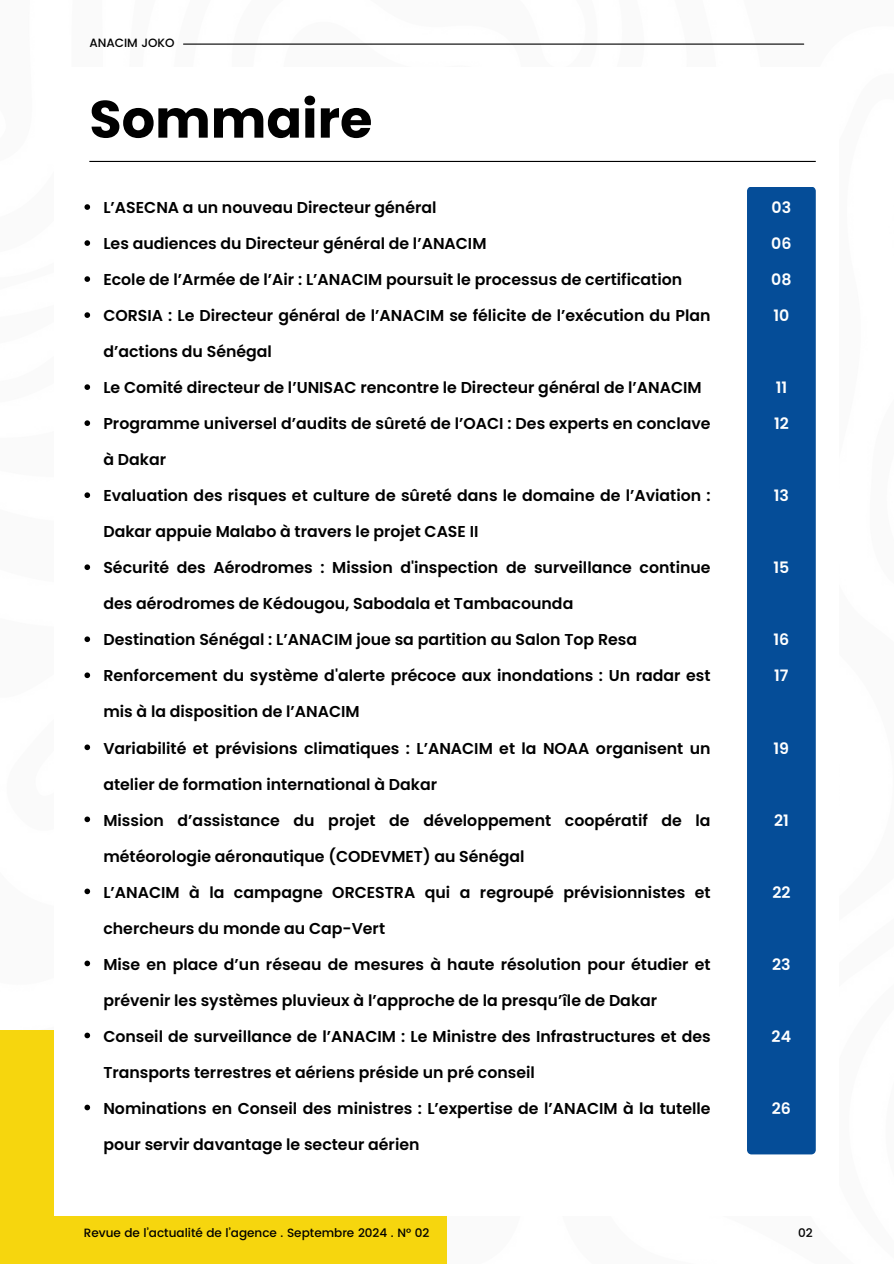
<style>
.page{position:relative;width:894px;height:1264px;background:#fff}
.page>*{position:absolute;margin:0;border:0;box-sizing:border-box;transform-origin:0 0}
.t1{font:700 52.5px "Poppins";color:#000}
.t2{font:600 15.75px "Poppins";color:#000}
.t3{font:600 15.75px "Poppins";color:#fff}
.t4{font:500 12px "Poppins";color:#000}
</style>
<div class="page">
<div style="left:0;top:1030px;width:446px;height:233px;background:#f6d60e"></div>
<div style="left:55px;top:67px;width:783px;height:1147px;background:#fff"></div>
<div style="left:747px;top:187px;width:68px;height:967px;background:#054d98"></div>
<svg style="left:84px;top:204px;width:6px;height:6px"></svg>
<svg style="left:84px;top:240px;width:6px;height:6px"></svg>
<svg style="left:84px;top:276px;width:6px;height:6px"></svg>
<svg style="left:84px;top:312px;width:6px;height:6px"></svg>
<svg style="left:84px;top:384px;width:6px;height:6px"></svg>
<svg style="left:84px;top:420px;width:6px;height:6px"></svg>
<svg style="left:84px;top:492px;width:6px;height:6px"></svg>
<svg style="left:84px;top:564px;width:6px;height:6px"></svg>
<svg style="left:84px;top:636px;width:6px;height:6px"></svg>
<svg style="left:84px;top:672px;width:6px;height:6px"></svg>
<svg style="left:84px;top:744px;width:6px;height:6px"></svg>
<svg style="left:84px;top:816px;width:6px;height:6px"></svg>
<svg style="left:84px;top:888px;width:6px;height:6px"></svg>
<svg style="left:84px;top:960px;width:6px;height:6px"></svg>
<svg style="left:84px;top:1032px;width:6px;height:6px"></svg>
<svg style="left:84px;top:1104px;width:6px;height:6px"></svg>
<hr style="left:89px;top:161px;width:726px;height:1px;background:#000">
<hr style="left:183px;top:44px;width:620px;height:1px;background:#000">
<p class="t4" style="left:89px;top:35px;width:87px">ANACIM JOKO</p>
<h2 class="t1" style="left:89px;top:82px;width:284px">Sommaire</h2>
<h4 class="t2" style="left:103px;top:197px;width:334px">L’ASECNA a un nouveau Directeur général</h4>
<h1 class="t2" style="left:103px;top:233px;width:384px">Les audiences du Directeur général de l’ANACIM</h1>
<p class="t2" style="left:103px;top:269px;width:580px">Ecole de l’Armée de l’Air : L’ANACIM poursuit le processus de certification</p>
<p class="t2" style="left:103px;top:305px;width:608px">CORSIA : Le Directeur général de l’ANACIM se félicite de l’exécution du Plan</p>
<p class="t2" style="left:103px;top:341px;width:170px">d’actions du Sénégal</p>
<p class="t2" style="left:103px;top:377px;width:599px">Le Comité directeur de l’UNISAC rencontre le Directeur général de l’ANACIM</p>
<p class="t2" style="left:103px;top:413px;width:608px">Programme universel d’audits de sûreté de l’OACI : Des experts en conclave</p>
<p class="t2" style="left:103px;top:449px;width:64px">à Dakar</p>
<p class="t2" style="left:103px;top:485px;width:608px">Evaluation des risques et culture de sûreté dans le domaine de l’Aviation :</p>
<p class="t2" style="left:103px;top:521px;width:376px">Dakar appuie Malabo à travers le projet CASE II</p>
<p class="t2" style="left:103px;top:557px;width:608px">Sécurité des Aérodromes : Mission d'inspection de surveillance continue</p>
<p class="t2" style="left:103px;top:593px;width:471px">des aérodromes de Kédougou, Sabodala et Tambacounda</p>
<p class="t2" style="left:103px;top:629px;width:535px">Destination Sénégal : L’ANACIM joue sa partition au Salon Top Resa</p>
<p class="t2" style="left:103px;top:665px;width:608px">Renforcement du système d'alerte précoce aux inondations : Un radar est</p>
<p class="t2" style="left:103px;top:701px;width:258px">mis à la disposition de l’ANACIM</p>
<p class="t2" style="left:103px;top:737px;width:608px">Variabilité et prévisions climatiques : L’ANACIM et la NOAA organisent un</p>
<p class="t2" style="left:103px;top:773px;width:335px">atelier de formation international à Dakar</p>
<p class="t2" style="left:103px;top:809px;width:608px">Mission d’assistance du projet de développement coopératif de la</p>
<p class="t2" style="left:103px;top:845px;width:422px">météorologie aéronautique (CODEVMET) au Sénégal</p>
<p class="t2" style="left:103px;top:881px;width:608px">L’ANACIM à la campagne ORCESTRA qui a regroupé prévisionnistes et</p>
<p class="t2" style="left:103px;top:917px;width:283px">chercheurs du monde au Cap-Vert</p>
<p class="t2" style="left:103px;top:953px;width:608px">Mise en place d’un réseau de mesures à haute résolution pour étudier et</p>
<p class="t2" style="left:103px;top:989px;width:555px">prévenir les systèmes pluvieux à l’approche de la presqu’île de Dakar</p>
<p class="t2" style="left:103px;top:1025px;width:608px">Conseil de surveillance de l’ANACIM : Le Ministre des Infrastructures et des</p>
<p class="t2" style="left:103px;top:1061px;width:433px">Transports terrestres et aériens préside un pré conseil</p>
<p class="t2" style="left:103px;top:1097px;width:608px">Nominations en Conseil des ministres : L’expertise de l’ANACIM à la tutelle</p>
<p class="t2" style="left:103px;top:1133px;width:317px">pour servir davantage le secteur aérien</p>
<h2 class="t4" style="left:84px;top:1225px;width:347px">Revue de l’actualité de l’agence . Septembre 2024 . N° 02</h2>
<p class="t3" style="left:771px;top:197px;width:21px">03</p>
<p class="t3" style="left:771px;top:233px;width:22px">06</p>
<p class="t3" style="left:771px;top:269px;width:22px">08</p>
<p class="t3" style="left:773px;top:305px;width:17px">10</p>
<p class="t3" style="left:775px;top:377px;width:13px">11</p>
<p class="t3" style="left:773px;top:413px;width:16px">12</p>
<h2 class="t3" style="left:773px;top:485px;width:17px">13</h2>
<h2 class="t3" style="left:773px;top:557px;width:17px">15</h2>
<h2 class="t3" style="left:773px;top:629px;width:17px">16</h2>
<h2 class="t3" style="left:774px;top:665px;width:16px">17</h2>
<h2 class="t3" style="left:773px;top:737px;width:17px">19</h2>
<h2 class="t3" style="left:773px;top:809px;width:16px">21</h2>
<h2 class="t3" style="left:772px;top:881px;width:20px">22</h2>
<h2 class="t3" style="left:771px;top:953px;width:20px">23</h2>
<h2 class="t3" style="left:771px;top:1025px;width:21px">24</h2>
<h2 class="t3" style="left:771px;top:1097px;width:21px">26</h2>
<p class="t4" style="left:797px;top:1225px;width:16px">02</p>
</div>
